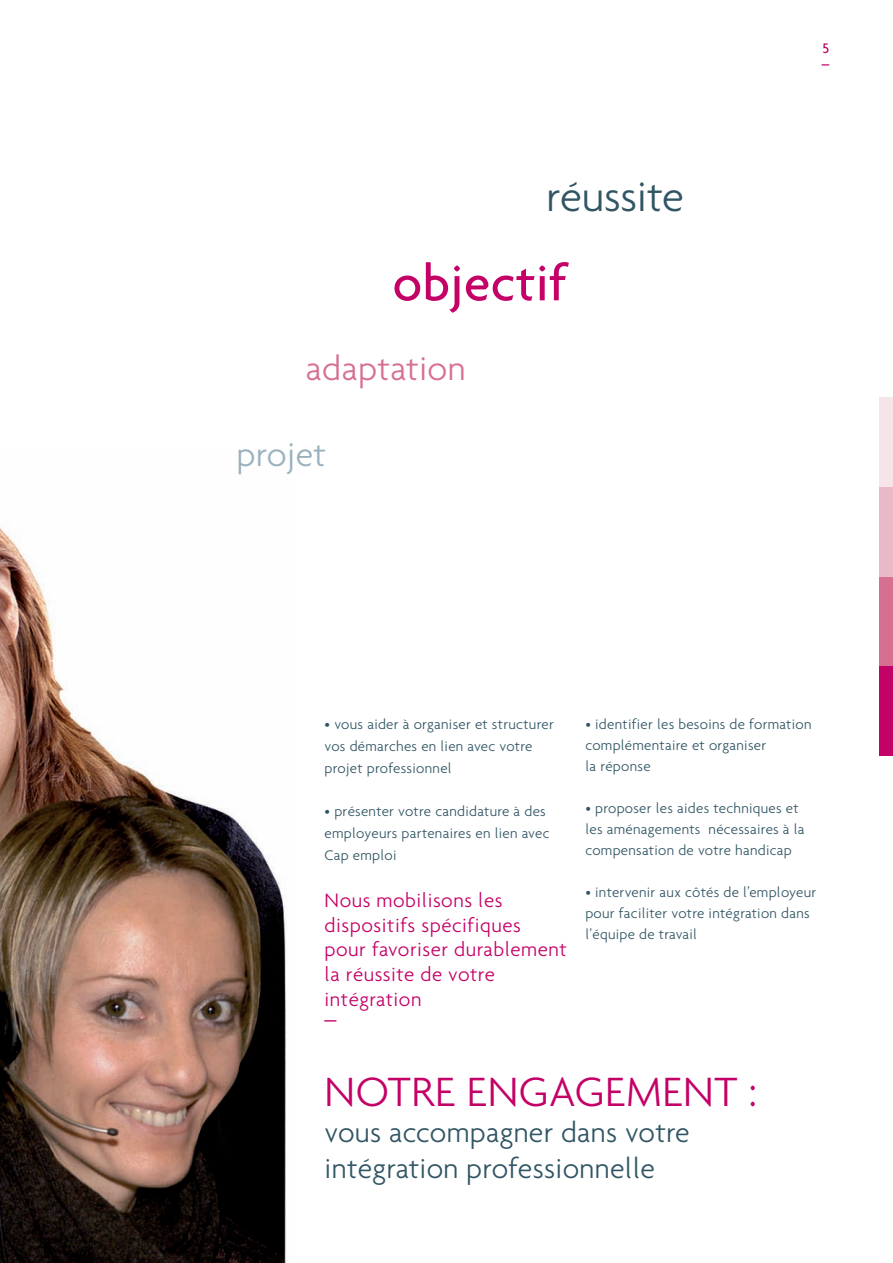
<style>
.page{position:relative;width:893px;height:1263px;background:#fff}
.page>*{position:absolute;margin:0;border:0;box-sizing:border-box;transform-origin:0 0}
.t1{font:500 53.4px "Agenda";letter-spacing:.01em;color:#c40167}
.t2{font:300 45.15px "Agenda";letter-spacing:-.005em;color:#315564}
.t3{font:300 44.25px "Agenda";letter-spacing:.01em;color:#c40167}
.t4{font:300 36px "Agenda";letter-spacing:.01em;color:#d67092}
.t5{font:300 36px "Agenda";color:#9ab1bd}
.t6{font:300 30px/36px "Agenda";letter-spacing:.01em;color:#315564}
.t7{font:300 24px "Agenda";color:#c40167}
.t8{font:300 21px/24.9px "Agenda";letter-spacing:.025em;color:#c40167}
.t9{font:300 15px/21px "Agenda";letter-spacing:.02em;color:#315564}
.t10{font:500 15px "Agenda";color:#c40167}
</style>
<div class="page">
<div style="left:879px;top:666px;width:14px;height:89px;background:#c40167"></div>
<div style="left:879px;top:577px;width:14px;height:89px;background:#d67092"></div>
<div style="left:879px;top:487px;width:14px;height:89px;background:#eab9c8"></div>
<div style="left:879px;top:398px;width:14px;height:89px;background:#f7e4e9"></div>
<img style="left:0;top:527px;width:287px;height:736px">
<h2 class="t2" style="left:546px;top:170px;width:139px">réussite</h2>
<h1 class="t1" style="left:393px;top:251px;width:176px">objectif</h1>
<h3 class="t4" style="left:306px;top:347px;width:161px">adaptation</h3>
<h3 class="t5" style="left:236px;top:433px;width:91px">projet</h3>
<p class="t10" style="left:822px;top:39px;width:8px">5</p>
<p class="t10" style="left:822px;top:48px;width:9px">_</p>
<p class="t9" style="left:325px;top:713px;width:231px;line-height:21.9px">• vous aider à organiser et structurer vos démarches en lien avec votre projet professionnel</p>
<p class="t9" style="left:325px;top:800px;width:226px;line-height:21.9px">• présenter votre candidature à des employeurs partenaires en lien avec<br>Cap emploi</p>
<h3 class="t8" style="left:325px;top:887px;width:244px">Nous mobilisons les dispositifs spécifiques pour favoriser durablement la réussite de votre intégration</h3>
<h3 class="t7" style="left:325px;top:994px;width:13px">_</h3>
<p class="t9" style="left:585px;top:713px;width:228px">• identifier les besoins de formation complémentaire et organiser<br>la réponse</p>
<p class="t9" style="left:585px;top:797px;width:221px">• proposer les aides techniques et les aménagements nécessaires à la compensation de votre handicap</p>
<p class="t9" style="left:585px;top:881px;width:232px">• intervenir aux côtés de l’employeur pour faciliter votre intégration dans l’équipe de travail</p>
<h3 class="t3" style="left:325px;top:1066px;width:434px">Notre ENGAGEMENT :</h3>
<h3 class="t6" style="left:325px;top:1114px;width:367px">vous accompagner dans votre intégration professionnelle</h3>
</div>
